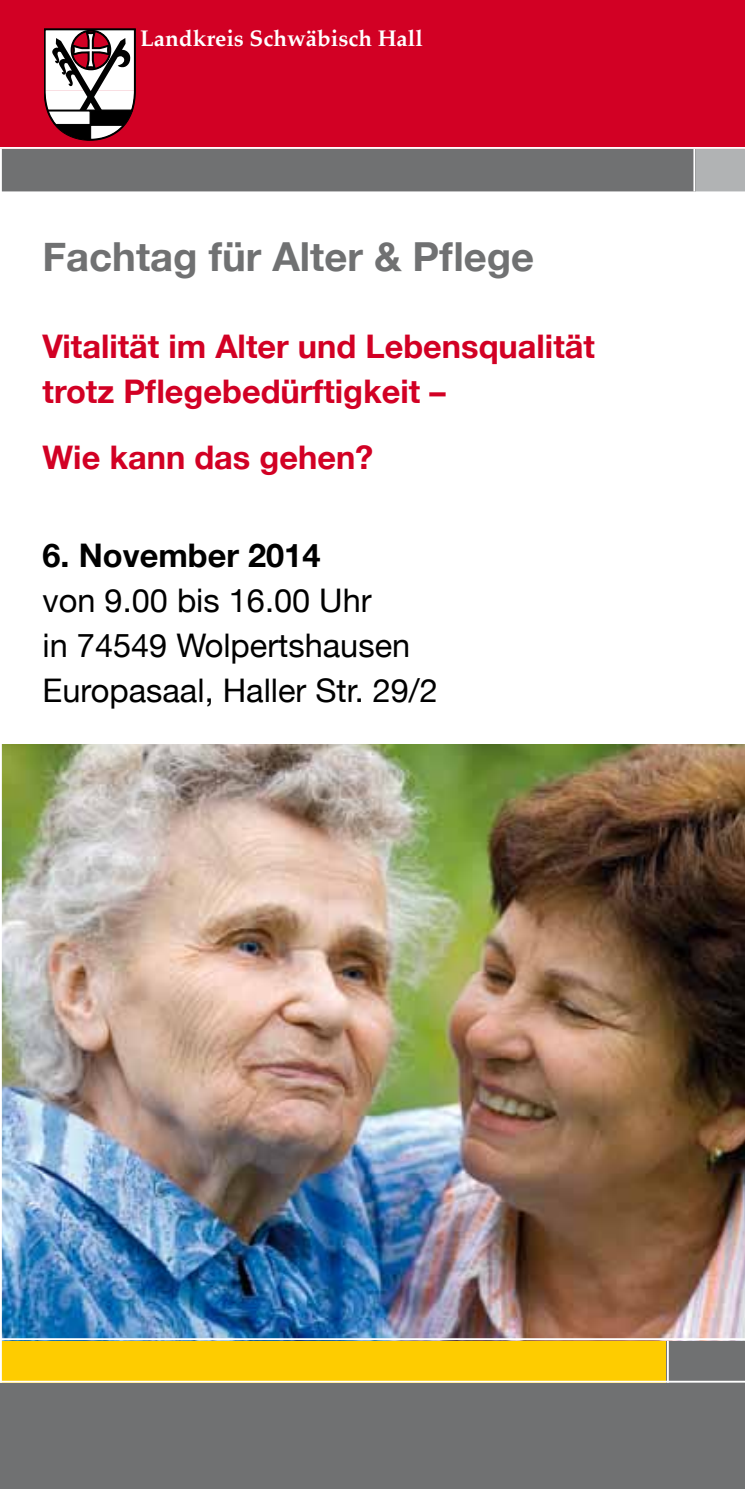
<style>
.page{position:relative;width:745px;height:1489px;background:#fff}
.page>*{position:absolute;margin:0;border:0;box-sizing:border-box;transform-origin:0 0}
.t1{font:700 40px "Helvetica Neue";color:#707172}
.t2{font:700 32.5px/45px "Helvetica Neue";color:#d20024}
.t3{font:32.5px/45px "Helvetica Neue";color:#000}
.t4{font:700 32.5px "Helvetica Neue";color:#000}
.t5{font:700 22.5px "Palatino";color:#fff}
</style>
<div class="page">
<div style="left:0;top:0;width:744px;height:149px;background:#d20024"></div>
<div style="left:0;top:1382px;width:744px;height:106px;background:#707172"></div>
<div style="left:0;top:149px;width:744px;height:42px;background:#b1b3b4"></div>
<div style="left:0;top:149px;width:694px;height:42px;background:#707172"></div>
<div style="left:0;top:1339px;width:744px;height:43px;background:#fecc00"></div>
<svg style="left:44px;top:29px;width:91px;height:111px"></svg>
<hr style="left:693px;top:149px;width:1px;height:42px;background:#fff">
<div style="left:666px;top:1339px;width:78px;height:43px;background:#707172"></div>
<hr style="left:666px;top:1339px;width:2px;height:43px;background:#fff">
<img style="left:2px;top:744px;width:742px;height:593px">
<hr style="left:0;top:147px;width:744px;height:2px;background:#fff">
<hr style="left:0;top:1380px;width:744px;height:2px;background:#fff">
<hr style="left:0;top:149px;width:2px;height:1233px;background:#fff">
<p class="t5" style="left:140px;top:19px;width:284px">Landkreis Schwäbisch Hall</p>
<p class="t1" style="left:43px;top:231px;width:493px">Fachtag für Alter &amp; Pflege</p>
<p class="t2" style="left:43px;top:323px;width:553px">Vitalität im Alter und Lebensqualität trotz Pflegebedürftigkeit –</p>
<p class="t2" style="left:43px;top:434px;width:332px">Wie kann das gehen?</p>
<p class="t4" style="left:43px;top:535px;width:279px">6. November 2014</p>
<p class="t3" style="left:43px;top:577px;width:396px">von 9.00 bis 16.00 Uhr<br>in 74549 Wolpertshausen<br>Europasaal, Haller Str. 29/2</p>
</div>
